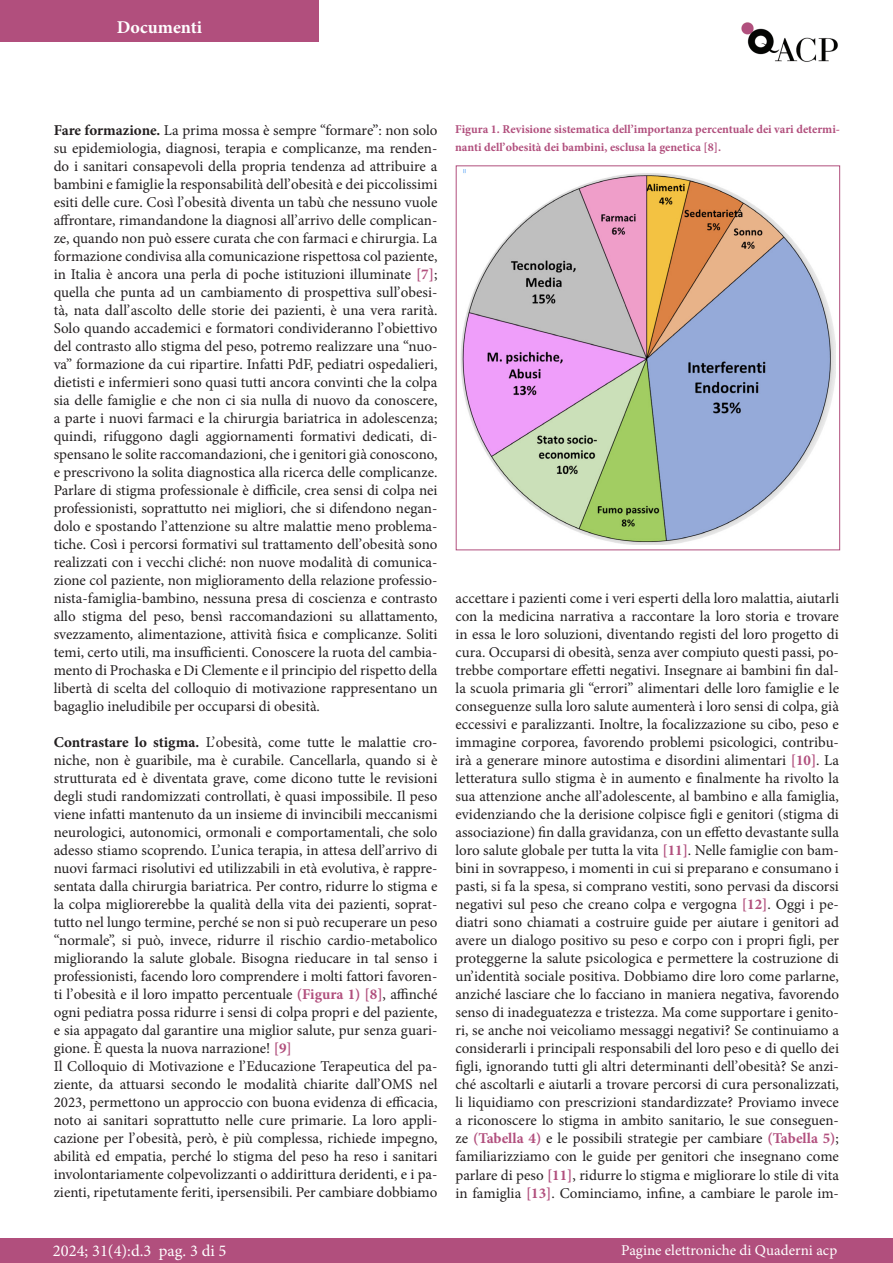
<style>
.page{position:relative;width:893px;height:1263px;background:#fff}
.page>*{position:absolute;margin:0;border:0;box-sizing:border-box;transform-origin:0 0}
.t1{font:700 18px "Minion Pro";color:#fff}
.t2{font:16.5px "Minion Pro";color:#fff}
.t3{font:15px/18px "Minion Pro";color:#231f20;text-align:justify}
.t4{font:15px "Minion Pro";color:#fff}
.t5{font:700 12px/18px "Minion Pro";color:#b14f7d}
.s1{font-weight:700}
.s2{font-weight:700;color:#b14f7d}
</style>
<div class="page">
<div style="left:0;top:0;width:319px;height:41px;background:#b14f7d"></div>
<img style="left:741px;top:22px;width:97px;height:40px">
<div style="left:0;top:1239px;width:892px;height:24px;background:#b14f7d"></div>
<div style="left:456px;top:165px;width:384px;height:385px;border:1px solid #b14f7d"></div>
<img style="left:461px;top:169px;width:374px;height:375px">
<p class="t1" style="left:117px;top:15px;width:87px">Documenti</p>
<p class="t3" style="left:54px;top:121px;width:385px"><span class="s1">Fare formazione.</span> La prima mossa è sempre “formare”: non solo su epidemiologia, diagnosi, terapia e complicanze, ma renden&shy;do i sanitari consapevoli della propria tendenza ad attribuire a bambini e famiglie la responsabilità dell’obesità e dei piccolissimi esiti delle cure. Così l’obesità diventa un tabù che nessuno vuole affrontare, rimandandone la diagnosi all’arrivo delle complican&shy;ze, quando non può essere curata che con farmaci e chirurgia. La formazione condivisa alla comunicazione rispettosa col paziente, in Italia è ancora una perla di poche istituzioni illuminate <span class="s2">[7]</span>; quella che punta ad un cambiamento di prospettiva sull’obesi&shy;tà, nata dall’ascolto delle storie dei pazienti, è una vera rarità.<br>Solo quando accademici e formatori condivideranno l’obiettivo del contrasto allo stigma del peso, potremo realizzare una “nuo&shy;va” formazione da cui ripartire. Infatti PdF, pediatri ospedalieri, dietisti e infermieri sono quasi tutti ancora convinti che la colpa sia delle famiglie e che non ci sia nulla di nuovo da conoscere, a parte i nuovi farmaci e la chirurgia bariatrica in adolescenza; quindi, rifuggono dagli aggiornamenti formativi dedicati, di&shy;spensano le solite raccomandazioni, che i genitori già conoscono, e prescrivono la solita diagnostica alla ricerca delle complicanze.<br>Parlare di stigma professionale è difficile, crea sensi di colpa nei professionisti, soprattutto nei migliori, che si difendono negan&shy;dolo e spostando l’attenzione su altre malattie meno problema&shy;tiche. Così i percorsi formativi sul trattamento dell’obesità sono realizzati con i vecchi cliché: non nuove modalità di comunica&shy;zione col paziente, non miglioramento della relazione professio&shy;nista-famiglia-bambino, nessuna presa di coscienza e contrasto allo stigma del peso, bensì raccomandazioni su allattamento, svezzamento, alimentazione, attività fisica e complicanze. Soliti temi, certo utili, ma insufficienti. Conoscere la ruota del cambia&shy;mento di Prochaska e Di Clemente e il principio del rispetto della libertà di scelta del colloquio di motivazione rappresentano un bagaglio ineludibile per occuparsi di obesità.</p>
<p class="t3" style="left:54px;top:733px;width:385px"><span class="s1">Contrastare lo stigma.</span> L’obesità, come tutte le malattie cro&shy;niche, non è guaribile, ma è curabile. Cancellarla, quando si è strutturata ed è diventata grave, come dicono tutte le revisioni degli studi randomizzati controllati, è quasi impossibile. Il peso viene infatti mantenuto da un insieme di invincibili meccanismi neurologici, autonomici, ormonali e comportamentali, che solo adesso stiamo scoprendo. L’unica terapia, in attesa dell’arrivo di nuovi farmaci risolutivi ed utilizzabili in età evolutiva, è rappre&shy;sentata dalla chirurgia bariatrica. Per contro, ridurre lo stigma e la colpa migliorerebbe la qualità della vita dei pazienti, soprat&shy;tutto nel lungo termine, perché se non si può recuperare un peso “normale”, si può, invece, ridurre il rischio cardio-metabolico migliorando la salute globale. Bisogna rieducare in tal senso i professionisti, facendo loro comprendere i molti fattori favoren&shy;ti l’obesità e il loro impatto percentuale <span class="s2">(Figura 1) [8]</span>, affinché ogni pediatra possa ridurre i sensi di colpa propri e del paziente, e sia appagato dal garantire una miglior salute, pur senza guari&shy;gione. È questa la nuova narrazione! <span class="s2">[9]</span></p>
<p class="t3" style="left:54px;top:1057px;width:385px">Il Colloquio di Motivazione e l’Educazione Terapeutica del pa&shy;ziente, da attuarsi secondo le modalità chiarite dall’OMS nel 2023, permettono un approccio con buona evidenza di efficacia, noto ai sanitari soprattutto nelle cure primarie. La loro appli&shy;cazione per l’obesità, però, è più complessa, richiede impegno, abilità ed empatia, perché lo stigma del peso ha reso i sanitari involontariamente colpevolizzanti o addirittura deridenti, e i pa&shy;zienti, ripetutamente feriti, ipersensibili. Per cambiare dobbiamo</p>
<p class="t5" style="left:455px;top:120px;width:386px">Figura 1. Revisione sistematica dell’importanza percentuale dei vari determi&shy;nanti dell’obesità dei bambini, esclusa la genetica [8].</p>
<p class="t3" style="left:455px;top:590px;width:385px">accettare i pazienti come i veri esperti della loro malattia, aiutarli con la medicina narrativa a raccontare la loro storia e trovare in essa le loro soluzioni, diventando registi del loro progetto di cura. Occuparsi di obesità, senza aver compiuto questi passi, po&shy;trebbe comportare effetti negativi. Insegnare ai bambini fin dal&shy;la scuola primaria gli “errori” alimentari delle loro famiglie e le conseguenze sulla loro salute aumenterà i loro sensi di colpa, già eccessivi e paralizzanti. Inoltre, la focalizzazione su cibo, peso e immagine corporea, favorendo problemi psicologici, contribu&shy;irà a generare minore autostima e disordini alimentari <span class="s2">[10]</span>. La letteratura sullo stigma è in aumento e finalmente ha rivolto la sua attenzione anche all’adolescente, al bambino e alla famiglia, evidenziando che la derisione colpisce figli e genitori (stigma di associazione) fin dalla gravidanza, con un effetto devastante sulla loro salute globale per tutta la vita <span class="s2">[11]</span>. Nelle famiglie con bam&shy;bini in sovrappeso, i momenti in cui si preparano e consumano i pasti, si fa la spesa, si comprano vestiti, sono pervasi da discorsi negativi sul peso che creano colpa e vergogna <span class="s2">[12]</span>. Oggi i pe&shy;diatri sono chiamati a costruire guide per aiutare i genitori ad avere un dialogo positivo su peso e corpo con i propri figli, per proteggerne la salute psicologica e permettere la costruzione di un’identità sociale positiva. Dobbiamo dire loro come parlarne, anziché lasciare che lo facciano in maniera negativa, favorendo senso di inadeguatezza e tristezza. Ma come supportare i genito&shy;ri, se anche noi veicoliamo messaggi negativi? Se continuiamo a considerarli i principali responsabili del loro peso e di quello dei figli, ignorando tutti gli altri determinanti dell’obesità? Se anzi&shy;ché ascoltarli e aiutarli a trovare percorsi di cura personalizzati, li liquidiamo con prescrizioni standardizzate? Proviamo invece a riconoscere lo stigma in ambito sanitario, le sue conseguen&shy;ze <span class="s2">(Tabella 4)</span> e le possibili strategie per cambiare <span class="s2">(Tabella 5)</span>; familiarizziamo con le guide per genitori che insegnano come parlare di peso <span class="s2">[11]</span>, ridurre lo stigma e migliorare lo stile di vita in famiglia <span class="s2">[13]</span>. Cominciamo, infine, a cambiare le parole im-</p>
<p class="t2" style="left:53px;top:1240px;width:175px">2024; 31(4):d.3 pag. 3 di 5</p>
<p class="t4" style="left:621px;top:1240px;width:217px">Pagine elettroniche di Quaderni acp</p>
</div>
